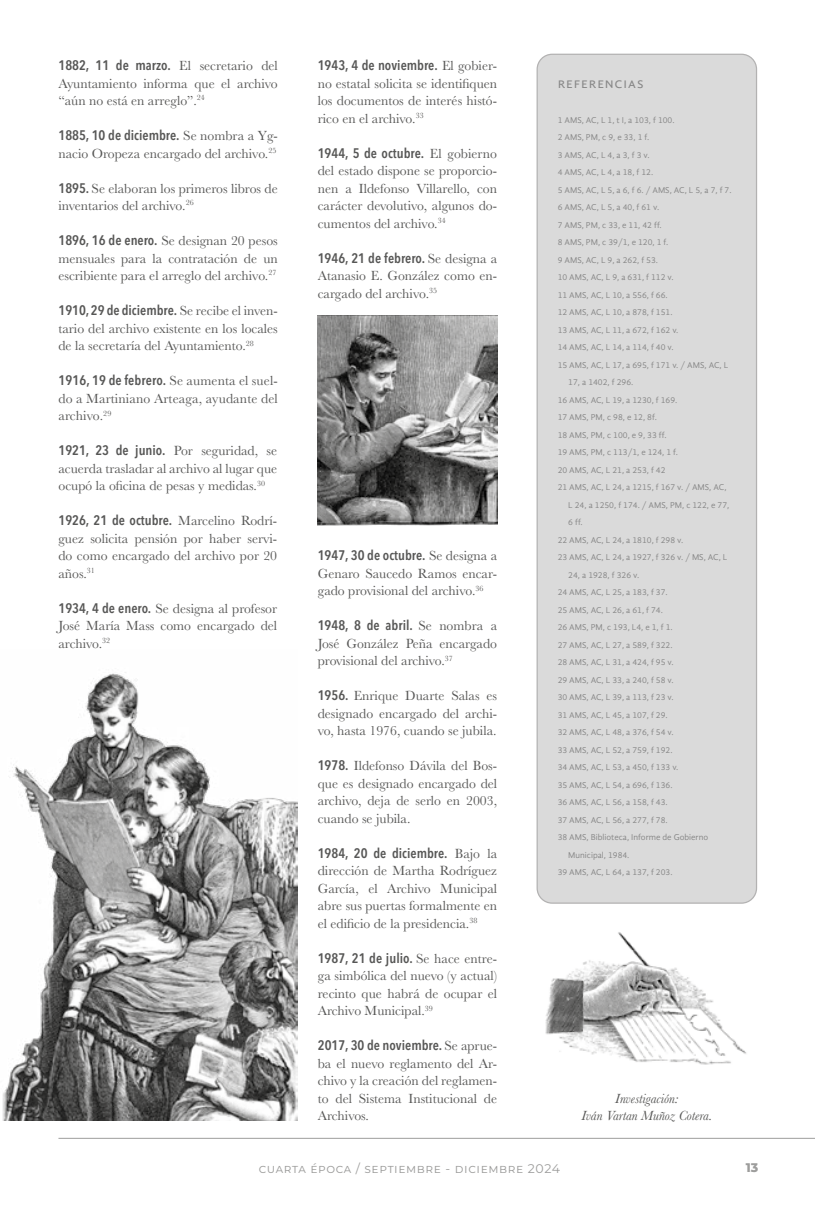
<style>
.page{position:relative;width:815px;height:1205px;background:#fff}
.page>*{position:absolute;margin:0;border:0;box-sizing:border-box;transform-origin:0 0}
.t1{font:15px "Gandhi Sans";letter-spacing:.05em;color:#878787}
.t2{font:13.75px/17.5px "Baskerville";color:#575756;text-align:justify}
.t3{font:600 condensed 13.75px "Avenir Next LT Pro";color:#575756}
.t4{font:italic 13.75px/17.5px "Baskerville";color:#575756;text-align:center}
.t5{font:12.5px "Montserrat";letter-spacing:.05em;color:#9d9d9c}
.t6{font:800 12.5px "Montserrat";color:#9d9d9c}
.t7{font:8.75px "Gandhi Sans";color:#878787}
.s1{font-family:"Baskerville";font-weight:400;font-stretch:normal}
.s2{font-family:"Avenir Next LT Pro";font-weight:600;font-stretch:condensed}
</style>
<div class="page">
<hr style="left:58px;top:1138px;width:757px;height:1px;background:#9d9d9c">
<div style="left:537px;top:54px;width:219px;height:849px;background:#dadada;border-radius:15px"></div>
<div style="left:537px;top:54px;width:220px;height:850px;border:1px solid #b3b2b2;border-radius:15px"></div>
<img style="left:2px;top:672px;width:296px;height:448px">
<img style="left:318px;top:315px;width:179px;height:210px">
<img style="left:545px;top:932px;width:201px;height:133px">
<p class="t3" style="left:58px;top:57px;width:221px">1882, 11 de marzo. <span class="s1">El secretario del</span></p>
<p class="t2" style="left:58px;top:75px;width:221px">Ayuntamiento informa que el archivo “aún no está en arreglo”.<sup>24</sup></p>
<p class="t3" style="left:58px;top:127px;width:221px">1885, 10 de diciembre. <span class="s1">Se nombra a Yg-</span></p>
<p class="t2" style="left:58px;top:145px;width:219px">nacio Oropeza encargado del archivo.<sup>25</sup></p>
<p class="t2" style="left:58px;top:180px;width:221px"><span class="s2">1895.</span> Se elaboran los primeros libros de inventarios del archivo.<sup>26</sup></p>
<p class="t2" style="left:58px;top:232px;width:221px"><span class="s2">1896, 16 de enero.</span> Se designan 20 pesos mensuales para la contratación de un escribiente para el arreglo del archivo.<sup>27</sup></p>
<p class="t3" style="left:58px;top:302px;width:221px">1910, 29 de diciembre. <span class="s1">Se recibe el inven-</span></p>
<p class="t2" style="left:58px;top:320px;width:221px">tario del archivo existente en los locales de la secretaría del Ayuntamiento.<sup>28</sup></p>
<p class="t3" style="left:58px;top:372px;width:221px">1916, 19 de febrero. <span class="s1">Se aumenta el suel-</span></p>
<p class="t2" style="left:58px;top:390px;width:221px">do a Martiniano Arteaga, ayudante del archivo.<sup>29</sup></p>
<p class="t3" style="left:58px;top:442px;width:220px">1921, 23 de junio. <span class="s1">Por seguridad, se</span></p>
<p class="t2" style="left:58px;top:460px;width:220px">acuerda trasladar al archivo al lugar que ocupó la oficina de pesas y medidas.<sup>30</sup></p>
<p class="t3" style="left:58px;top:512px;width:220px">1926, 21 de octubre. <span class="s1">Marcelino Rodrí-</span></p>
<p class="t2" style="left:58px;top:530px;width:220px">guez solicita pensión por haber servi&shy;do como encargado del archivo por 20 años.<sup>31</sup></p>
<p class="t2" style="left:58px;top:600px;width:220px"><span class="s2">1934, 4 de enero.</span> Se designa al profesor José María Mass como encargado del archivo.<sup>32</sup></p>
<p class="t3" style="left:318px;top:57px;width:181px">1943, 4 de noviembre. <span class="s1">El gobier-</span></p>
<p class="t2" style="left:318px;top:75px;width:181px">no estatal solicita se identifiquen los documentos de interés histó&shy;rico en el archivo.<sup>33</sup></p>
<p class="t3" style="left:318px;top:144px;width:181px">1944, 5 de octubre. <span class="s1">El gobierno</span></p>
<p class="t2" style="left:318px;top:162px;width:181px">del estado dispone se proporcio&shy;nen a Ildefonso Villarello, con carácter devolutivo, algunos do&shy;cumentos del archivo.<sup>34</sup></p>
<p class="t3" style="left:318px;top:249px;width:181px">1946, 21 de febrero. <span class="s1">Se designa a</span></p>
<p class="t2" style="left:318px;top:267px;width:181px">Atanasio E. González como en&shy;cargado del archivo.<sup>35</sup></p>
<p class="t3" style="left:318px;top:547px;width:181px">1947, 30 de octubre. <span class="s1">Se designa a</span></p>
<p class="t2" style="left:318px;top:565px;width:181px">Genaro Saucedo Ramos encar&shy;gado provisional del archivo.<sup>36</sup></p>
<p class="t3" style="left:318px;top:617px;width:181px">1948, 8 de abril. <span class="s1">Se nombra a</span></p>
<p class="t2" style="left:318px;top:635px;width:181px">José González Peña encargado provisional del archivo.<sup>37</sup></p>
<p class="t2" style="left:318px;top:687px;width:181px"><span class="s2">1956.</span> Enrique Duarte Salas es designado encargado del archi&shy;vo, hasta 1976, cuando se jubila.</p>
<p class="t2" style="left:318px;top:757px;width:181px"><span class="s2">1978.</span> Ildefonso Dávila del Bos&shy;que es designado encargado del archivo, deja de serlo en 2003, cuando se jubila.</p>
<p class="t3" style="left:318px;top:844px;width:181px">1984, 20 de diciembre. <span class="s1">Bajo la</span></p>
<p class="t2" style="left:318px;top:862px;width:181px">dirección de Martha Rodríguez García, el Archivo Municipal abre sus puertas formalmente en el edificio de la presidencia.<sup>38</sup></p>
<p class="t3" style="left:318px;top:949px;width:181px">1987, 21 de julio. <span class="s1">Se hace entre-</span></p>
<p class="t2" style="left:318px;top:967px;width:181px">ga simbólica del nuevo (y actual) recinto que habrá de ocupar el Archivo Municipal.<sup>39</sup></p>
<p class="t3" style="left:318px;top:1037px;width:181px">2017, 30 de noviembre. <span class="s1">Se aprue-</span></p>
<p class="t2" style="left:318px;top:1055px;width:181px">ba el nuevo reglamento del Ar&shy;chivo y la creación del reglamen&shy;to del Sistema Institucional de Archivos.</p>
<p class="t1" style="left:558px;top:74px;width:87px">referencias</p>
<p class="t7" style="left:558px;top:115px;width:118px">1 AMS, AC, L 1, t I, a 103, f 100.</p>
<p class="t7" style="left:558px;top:132px;width:93px">2 AMS, PM, c 9, e 33, 1 f.</p>
<p class="t7" style="left:558px;top:150px;width:93px">3 AMS, AC, L 4, a 3, f 3 v.</p>
<p class="t7" style="left:558px;top:167px;width:97px">4 AMS, AC, L 4, a 18, f 12.</p>
<p class="t7" style="left:558px;top:185px;width:175px">5 AMS, AC, L 5, a 6, f 6. / AMS, AC, L 5, a 7, f 7.</p>
<p class="t7" style="left:558px;top:202px;width:103px">6 AMS, AC, L 5, a 40, f 61 v.</p>
<p class="t7" style="left:558px;top:220px;width:106px">7 AMS, PM, c 33, e 11, 42 ff.</p>
<p class="t7" style="left:558px;top:237px;width:112px">8 AMS, PM, c 39/1, e 120, 1 f.</p>
<p class="t7" style="left:558px;top:255px;width:102px">9 AMS, AC, L 9, a 262, f 53.</p>
<p class="t7" style="left:558px;top:272px;width:118px">10 AMS, AC, L 9, a 631, f 112 v.</p>
<p class="t7" style="left:558px;top:290px;width:112px">11 AMS, AC, L 10, a 556, f 66.</p>
<p class="t7" style="left:558px;top:307px;width:116px">12 AMS, AC, L 10, a 878, f 151.</p>
<p class="t7" style="left:558px;top:325px;width:122px">13 AMS, AC, L 11, a 672, f 162 v.</p>
<p class="t7" style="left:558px;top:342px;width:118px">14 AMS, AC, L 14, a 114, f 40 v.</p>
<p class="t7" style="left:558px;top:360px;width:172px">15 AMS, AC, L 17, a 695, f 171 v. / AMS, AC, L</p>
<p class="t7" style="left:568px;top:377px;width:67px">17, a 1402, f 296.</p>
<p class="t7" style="left:558px;top:395px;width:121px">16 AMS, AC, L 19, a 1230, f 169.</p>
<p class="t7" style="left:558px;top:412px;width:101px">17 AMS, PM, c 98, e 12, 8f.</p>
<p class="t7" style="left:558px;top:430px;width:110px">18 AMS, PM, c 100, e 9, 33 ff.</p>
<p class="t7" style="left:558px;top:447px;width:122px">19 AMS, PM, c 113/1, e 124, 1 f.</p>
<p class="t7" style="left:558px;top:465px;width:109px">20 AMS, AC, L 21, a 253, f 42</p>
<p class="t7" style="left:558px;top:482px;width:170px">21 AMS, AC, L 24, a 1215, f 167 v. / AMS, AC,</p>
<p class="t7" style="left:568px;top:500px;width:163px">L 24, a 1250, f 174. / AMS, PM, c 122, e 77,</p>
<p class="t7" style="left:568px;top:517px;width:16px">6 ff.</p>
<p class="t7" style="left:558px;top:535px;width:127px">22 AMS, AC, L 24, a 1810, f 298 v.</p>
<p class="t7" style="left:558px;top:552px;width:171px">23 AMS, AC, L 24, a 1927, f 326 v. / MS, AC, L</p>
<p class="t7" style="left:568px;top:570px;width:72px">24, a 1928, f 326 v.</p>
<p class="t7" style="left:558px;top:587px;width:112px">24 AMS, AC, L 25, a 183, f 37.</p>
<p class="t7" style="left:558px;top:605px;width:107px">25 AMS, AC, L 26, a 61, f 74.</p>
<p class="t7" style="left:558px;top:622px;width:117px">26 AMS, PM, c 193, L4, e 1, f 1.</p>
<p class="t7" style="left:558px;top:640px;width:116px">27 AMS, AC, L 27, a 589, f 322.</p>
<p class="t7" style="left:558px;top:657px;width:118px">28 AMS, AC, L 31, a 424, f 95 v.</p>
<p class="t7" style="left:558px;top:675px;width:118px">29 AMS, AC, L 33, a 240, f 58 v.</p>
<p class="t7" style="left:558px;top:692px;width:118px">30 AMS, AC, L 39, a 113, f 23 v.</p>
<p class="t7" style="left:558px;top:710px;width:112px">31 AMS, AC, L 45, a 107, f 29.</p>
<p class="t7" style="left:558px;top:727px;width:118px">32 AMS, AC, L 48, a 376, f 54 v.</p>
<p class="t7" style="left:558px;top:745px;width:116px">33 AMS, AC, L 52, a 759, f 192.</p>
<p class="t7" style="left:558px;top:762px;width:122px">34 AMS, AC, L 53, a 450, f 133 v.</p>
<p class="t7" style="left:558px;top:780px;width:116px">35 AMS, AC, L 54, a 696, f 136.</p>
<p class="t7" style="left:558px;top:797px;width:112px">36 AMS, AC, L 56, a 158, f 43.</p>
<p class="t7" style="left:558px;top:815px;width:112px">37 AMS, AC, L 56, a 277, f 78.</p>
<p class="t7" style="left:558px;top:832px;width:152px">38 AMS, Biblioteca, Informe de Gobierno</p>
<p class="t7" style="left:568px;top:850px;width:63px">Municipal, 1984.</p>
<p class="t7" style="left:558px;top:867px;width:116px">39 AMS, AC, L 64, a 137, f 203.</p>
<p class="t4" style="left:581px;top:1089px;width:132px">Investigación:<br>Iván Vartan Muñoz Cotera.</p>
<p class="t5" style="left:259px;top:1160px;width:303px">cuarta época / septiembre - diciembre 2024</p>
<p class="t6" style="left:746px;top:1159px;width:14px">13</p>
</div>
